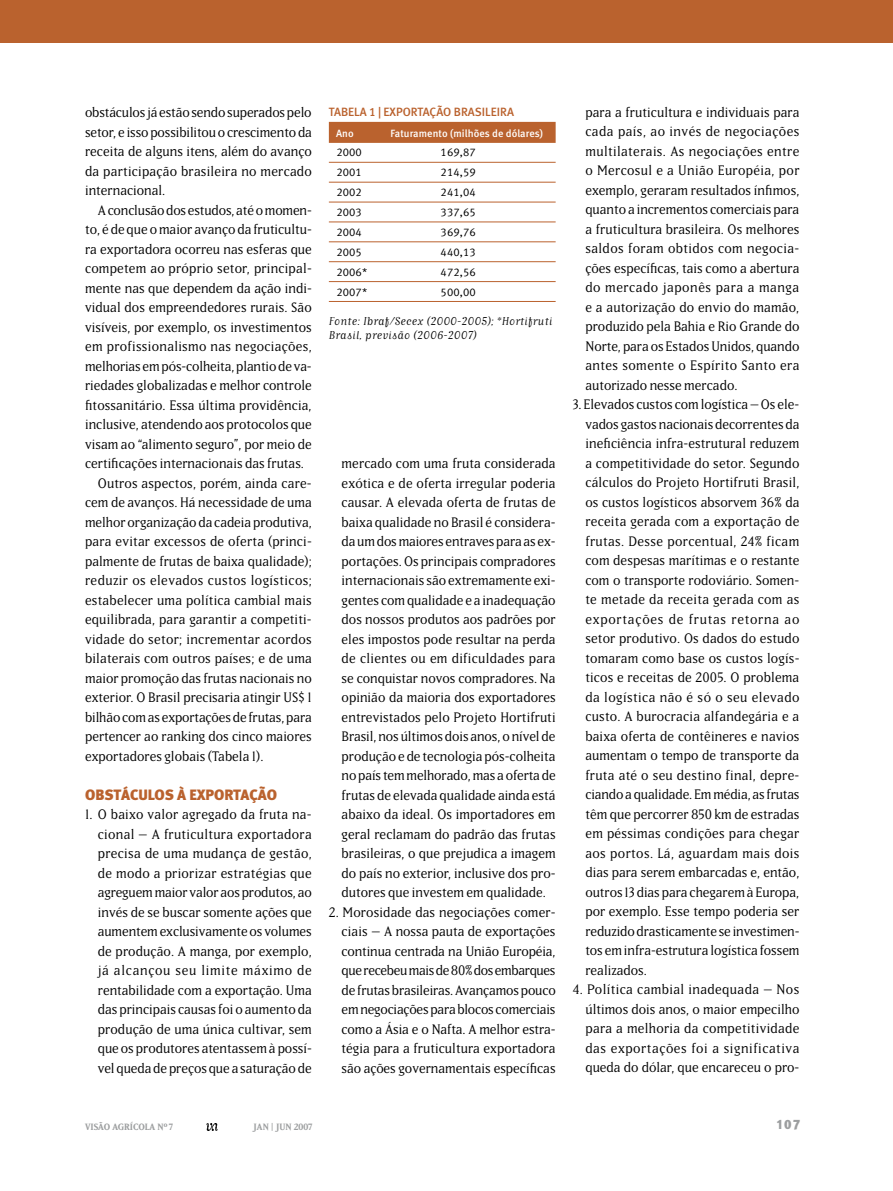
<style>
.page{position:relative;width:893px;height:1191px;background:#fff}
.page>*{position:absolute;margin:0;border:0;box-sizing:border-box;transform-origin:0 0}
.t1{font:15px "Meta Black LF";color:#ba622e}
.t2{font:13.5px/19.5px "Matrix Book Lining";color:#000;text-align:justify}
.t3{font:13.5px "Matrix Book Lining";letter-spacing:.02em;color:#000}
.t4{font:13.5px "Matrix Book Lining";letter-spacing:.03em;color:#000}
.t5{font:13.5px "Meta Black Caps Expert";color:#9c9e9f}
.t6{font:12px "Meta Medium LF";color:#ba622e}
.t7{font:11.25px "Meta Normal LF";letter-spacing:.01em;color:#000}
.t8{font:italic 11.25px/14.2px "Matrix Book Lining";letter-spacing:.02em;color:#000}
.t9{font:10.5px "Meta Medium LF";color:#fff}
.t10{font:700 9px "Matrix Book Lining";color:#9c9e9f}
</style>
<div class="page">
<div style="left:0;top:0;width:893px;height:43px;background:#ba622e"></div>
<div style="left:329px;top:122px;width:227px;height:21px;background:#ba622e"></div>
<hr style="left:329px;top:162px;width:227px;height:1px;background:#ba622e">
<hr style="left:329px;top:182px;width:227px;height:1px;background:#ba622e">
<hr style="left:329px;top:202px;width:227px;height:1px;background:#ba622e">
<hr style="left:329px;top:221px;width:227px;height:1px;background:#ba622e">
<hr style="left:329px;top:241px;width:227px;height:1px;background:#ba622e">
<hr style="left:329px;top:261px;width:227px;height:1px;background:#ba622e">
<hr style="left:329px;top:281px;width:227px;height:1px;background:#ba622e">
<hr style="left:329px;top:301px;width:227px;height:1px;background:#ba622e">
<svg style="left:206px;top:1123px;width:11px;height:7px"></svg>
<p class="t2" style="left:85px;top:102px;width:228px">obstáculos já estão sendo superados pelo setor, e isso possibilitou o crescimento da receita de alguns itens, além do avanço da participação brasileira no mercado internacional.</p>
<p class="t2" style="left:98px;top:200px;width:216px">A conclusão dos estudos, até o momen-</p>
<p class="t2" style="left:85px;top:219px;width:228px">to, é de que o maior avanço da fruticultu-</p>
<p class="t2" style="left:85px;top:239px;width:228px">ra exportadora ocorreu nas esferas que</p>
<p class="t2" style="left:85px;top:258px;width:228px">competem ao próprio setor, principal-</p>
<p class="t2" style="left:85px;top:278px;width:228px">mente nas que dependem da ação indi-</p>
<p class="t2" style="left:85px;top:297px;width:228px">vidual dos empreendedores rurais. São</p>
<p class="t2" style="left:85px;top:317px;width:228px">visíveis, por exemplo, os investimentos</p>
<p class="t3" style="left:85px;top:339px;width:228px">em profissionalismo nas negociações,</p>
<p class="t2" style="left:85px;top:356px;width:228px">melhorias em pós-colheita, plantio de va-</p>
<p class="t2" style="left:85px;top:375px;width:228px">riedades globalizadas e melhor controle</p>
<p class="t2" style="left:85px;top:395px;width:228px">fitossanitário. Essa última providência,</p>
<p class="t2" style="left:85px;top:414px;width:228px">inclusive, atendendo aos protocolos que</p>
<p class="t2" style="left:85px;top:434px;width:228px">visam ao “alimento seguro”, por meio de</p>
<p class="t2" style="left:85px;top:453px;width:220px">certificações internacionais das frutas.</p>
<p class="t2" style="left:98px;top:473px;width:215px">Outros aspectos, porém, ainda care-</p>
<p class="t2" style="left:85px;top:492px;width:228px">cem de avanços. Há necessidade de uma</p>
<p class="t2" style="left:85px;top:512px;width:228px">melhor organização da cadeia produtiva,</p>
<p class="t2" style="left:85px;top:531px;width:228px">para evitar excessos de oferta (princi-</p>
<p class="t2" style="left:85px;top:551px;width:228px">palmente de frutas de baixa qualidade);</p>
<p class="t4" style="left:85px;top:572px;width:228px">reduzir os elevados custos logísticos;</p>
<p class="t2" style="left:85px;top:590px;width:228px">estabelecer uma política cambial mais</p>
<p class="t2" style="left:85px;top:609px;width:228px">equilibrada, para garantir a competiti-</p>
<p class="t3" style="left:85px;top:631px;width:228px">vidade do setor; incrementar acordos</p>
<p class="t2" style="left:85px;top:648px;width:228px">bilaterais com outros países; e de uma</p>
<p class="t2" style="left:85px;top:668px;width:228px">maior promoção das frutas nacionais no</p>
<p class="t2" style="left:85px;top:687px;width:228px">exterior. O Brasil precisaria atingir US$ 1</p>
<p class="t2" style="left:85px;top:707px;width:228px">bilhão com as exportações de frutas, para</p>
<p class="t2" style="left:85px;top:726px;width:228px">pertencer ao ranking dos cinco maiores</p>
<p class="t2" style="left:85px;top:746px;width:180px">exportadores globais (Tabela 1).</p>
<p class="t1" style="left:85px;top:785px;width:193px">OBSTÁCULOS À EXPORTAÇÃO</p>
<p class="t2" style="left:98px;top:805px;width:216px;text-indent:-13px">1. O baixo valor agregado da fruta na&shy;cional – A fruticultura exportadora precisa de uma mudança de gestão, de modo a priorizar estratégias que agreguem maior valor aos produtos, ao invés de se buscar somente ações que aumentem exclusivamente os volumes de produção. A manga, por exemplo, já alcançou seu limite máximo de rentabilidade com a exportação. Uma das principais causas foi o aumento da produção de uma única cultivar, sem que os produtores atentassem à possí&shy;vel queda de preços que a saturação de</p>
<p class="t6" style="left:329px;top:105px;width:187px">Tabela 1 | Exportação brasileira</p>
<p class="t9" style="left:336px;top:127px;width:19px">Ano</p>
<p class="t9" style="left:390px;top:127px;width:154px">Faturamento (milhões de dólares)</p>
<p class="t7" style="left:336px;top:146px;width:27px">2000</p>
<p class="t7" style="left:441px;top:146px;width:37px">169,87</p>
<p class="t7" style="left:336px;top:166px;width:27px">2001</p>
<p class="t7" style="left:441px;top:166px;width:37px">214,59</p>
<p class="t7" style="left:336px;top:186px;width:27px">2002</p>
<p class="t7" style="left:441px;top:186px;width:37px">241,04</p>
<p class="t7" style="left:336px;top:206px;width:27px">2003</p>
<p class="t7" style="left:441px;top:206px;width:37px">337,65</p>
<p class="t7" style="left:336px;top:225px;width:27px">2004</p>
<p class="t7" style="left:441px;top:225px;width:37px">369,76</p>
<p class="t7" style="left:336px;top:245px;width:27px">2005</p>
<p class="t7" style="left:441px;top:245px;width:37px">440,13</p>
<p class="t7" style="left:336px;top:265px;width:32px">2006*</p>
<p class="t7" style="left:441px;top:265px;width:37px">472,56</p>
<p class="t7" style="left:336px;top:285px;width:32px">2007*</p>
<p class="t7" style="left:441px;top:285px;width:37px">500,00</p>
<p class="t8" style="left:329px;top:314px;width:225px">Fonte: Ibraf/Secex (2000-2005); *Hortifruti<br>Brasil, previsão (2006-2007)</p>
<p class="t2" style="left:342px;top:453px;width:216px">mercado com uma fruta considerada exótica e de oferta irregular poderia causar. A elevada oferta de frutas de baixa qualidade no Brasil é considera&shy;da um dos maiores entraves para as ex&shy;portações. Os principais compradores internacionais são extremamente exi&shy;gentes com qualidade e a inadequação dos nossos produtos aos padrões por eles impostos pode resultar na perda de clientes ou em dificuldades para se conquistar novos compradores. Na opinião da maioria dos exportadores entrevistados pelo Projeto Hortifruti Brasil, nos últimos dois anos, o nível de produção e de tecnologia pós-colheita no país tem melhorado, mas a oferta de frutas de elevada qualidade ainda está abaixo da ideal. Os importadores em geral reclamam do padrão das frutas brasileiras, o que prejudica a imagem do país no exterior, inclusive dos pro&shy;dutores que investem em qualidade.</p>
<p class="t2" style="left:342px;top:902px;width:216px;text-indent:-13px">2. Morosidade das negociações comer&shy;ciais – A nossa pauta de exportações continua centrada na União Européia, que recebeu mais de 80% dos embarques de frutas brasileiras. Avançamos pouco em negociações para blocos comerciais como a Ásia e o Nafta. A melhor estra&shy;tégia para a fruticultura exportadora são ações governamentais específicas</p>
<p class="t2" style="left:585px;top:102px;width:216px">para a fruticultura e individuais para cada país, ao invés de negociações multilaterais. As negociações entre o Mercosul e a União Européia, por exemplo, geraram resultados ínfimos, quanto a incrementos comerciais para a fruticultura brasileira. Os melhores saldos foram obtidos com negocia&shy;ções específicas, tais como a abertura do mercado japonês para a manga e a autorização do envio do mamão, produzido pela Bahia e Rio Grande do Norte, para os Estados Unidos, quando antes somente o Espírito Santo era autorizado nesse mercado.</p>
<p class="t2" style="left:585px;top:395px;width:216px;text-indent:-13px">3. Elevados custos com logística – Os ele&shy;vados gastos nacionais decorrentes da ineficiência infra-estrutural reduzem a competitividade do setor. Segundo cálculos do Projeto Hortifruti Brasil, os custos logísticos absorvem 36% da receita gerada com a exportação de frutas. Desse porcentual, 24% ficam com despesas marítimas e o restante com o transporte rodoviário. Somen&shy;te metade da receita gerada com as exportações de frutas retorna ao setor produtivo. Os dados do estudo tomaram como base os custos logís&shy;ticos e receitas de 2005. O problema da logística não é só o seu elevado custo. A burocracia alfandegária e a baixa oferta de contêineres e navios aumentam o tempo de transporte da fruta até o seu destino final, depre&shy;ciando a qualidade. Em média, as frutas têm que percorrer 850 km de estradas em péssimas condições para chegar aos portos. Lá, aguardam mais dois dias para serem embarcadas e, então, outros 13 dias para chegarem à Europa, por exemplo. Esse tempo poderia ser reduzido drasticamente se investimen&shy;tos em infra-estrutura logística fossem realizados.</p>
<p class="t2" style="left:585px;top:979px;width:216px;text-indent:-13px">4. Política cambial inadequada – Nos últimos dois anos, o maior empecilho para a melhoria da competitividade das exportações foi a significativa queda do dólar, que encareceu o pro-</p>
<p class="t10" style="left:85px;top:1121px;width:90px">VISÃO AGRÍCOLA Nº7</p>
<p class="t10" style="left:254px;top:1121px;width:60px">JAN | JUN 2007</p>
<p class="t5" style="left:777px;top:1116px;width:25px">107</p>
</div>
